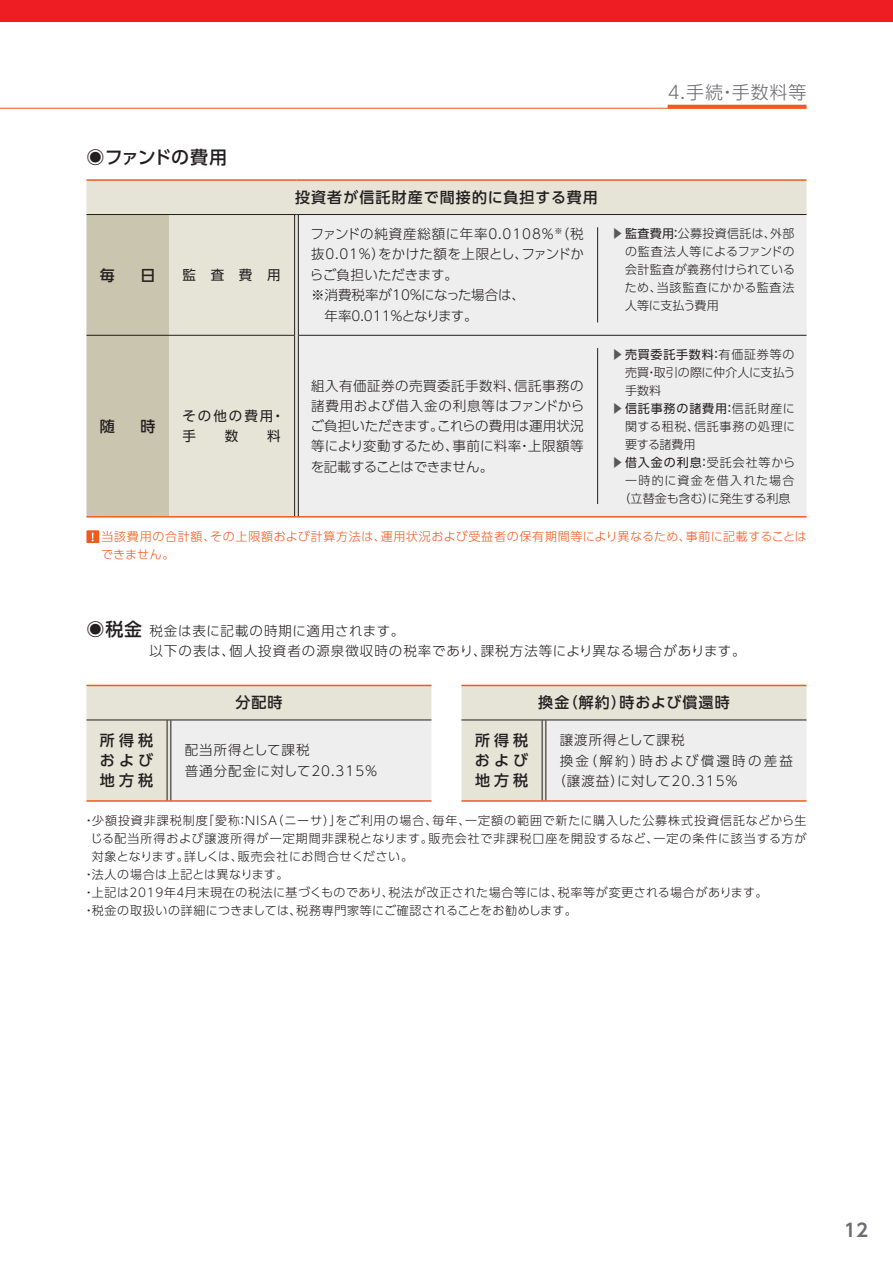
<style>
.page{position:relative;width:893px;height:1263px;background:#fff}
.page>*{position:absolute;margin:0;border:0;box-sizing:border-box;transform-origin:0 0}
.t1{font:300 18px "UD Shin Go Pro";letter-spacing:.05em;color:#6c6d70}
.t2{font:500 18px "UD Shin Go Pro";letter-spacing:-.045em;color:#231f20}
.t3{font:700 18px "UD Shin Go Pro De";color:#6c6d70}
.t4{font:500 15px/20.2px "UD Shin Go Pro";letter-spacing:.075em;color:#231f20;text-align:justify}
.t5{font:300 13.5px/20.2px "UD Shin Go Pro";letter-spacing:.035em;color:#231f20;text-align:justify}
.t6{font:300 13.5px/20.2px "UD Shin Go Pro";letter-spacing:.075em;color:#231f20}
.t7{font:300 13.5px "UD Shin Go Pro";letter-spacing:.065em;color:#231f20}
.t8{font:300 13.5px "UD Shin Go Pro";color:#231f20}
.t9{font:300 13.5px "UD Shin Go Pro";letter-spacing:.165em;color:#231f20}
.t10{font:13.5px/20.2px "UD Shin Go Pro";letter-spacing:.145em;color:#231f20}
.t11{font:300 13.5px "UD Shin Go Pro";letter-spacing:-.025em;color:#231f20}
.t12{font:300 13.5px "UD Shin Go Pro";letter-spacing:-.005em;color:#231f20}
.t13{font:300 12px/18px "UD Shin Go Pro";letter-spacing:.045em;color:#231f20;text-align:justify}
.t14{font:300 12px/18px "UD Shin Go Pro";letter-spacing:.06em;color:#f15921}
.t15{font:300 12px "UD Shin Go Pro";letter-spacing:.08em;color:#231f20}
.t16{font:300 12px "UD Shin Go Pro";letter-spacing:.085em;color:#231f20}
.t17{font:12px "UD Shin Go Pro";letter-spacing:.07em;color:#231f20}
.t18{font:300 12px "UD Shin Go Pro";letter-spacing:.005em;color:#231f20}
.t19{font:300 12px "UD Shin Go Pro";letter-spacing:-.005em;color:#231f20}
.t20{font:300 12px "UD Shin Go Pro";letter-spacing:.065em;color:#231f20}
.t21{font:300 12px "UD Shin Go Pro";letter-spacing:.1em;color:#231f20}
.s1{color:#57585a}
.s2{font-weight:400}
.s3{font-weight:300;color:#57585a}
.s4{font-weight:300}
.s5{font-weight:500;font-size:18px}
</style>
<div class="page">
<div style="left:0;top:0;width:893px;height:21px;background:#ee1d23"></div>
<hr style="left:0;top:108px;width:806px;height:1px;background:#f15921">
<svg style="left:668px;top:105px;width:138px;height:4px"></svg>
<div style="left:86px;top:181px;width:720px;height:335px;background:#e6e4d7"></div>
<div style="left:86px;top:215px;width:83px;height:301px;background:#cac5ae"></div>
<div style="left:299px;top:215px;width:507px;height:301px;background:#eeeeef"></div>
<svg style="left:295px;top:215px;width:3px;height:120px"></svg>
<svg style="left:295px;top:335px;width:3px;height:181px"></svg>
<hr style="left:86px;top:214px;width:83px;height:1px;background:#231f20">
<hr style="left:296px;top:214px;width:510px;height:1px;background:#231f20">
<hr style="left:86px;top:335px;width:83px;height:1px;background:#231f20">
<hr style="left:169px;top:335px;width:125px;height:1px;background:#231f20">
<hr style="left:299px;top:335px;width:507px;height:1px;background:#231f20">
<hr style="left:294px;top:215px;width:1px;height:120px;background:#231f20">
<hr style="left:298px;top:215px;width:1px;height:120px;background:#231f20">
<hr style="left:294px;top:335px;width:1px;height:181px;background:#231f20">
<hr style="left:298px;top:335px;width:1px;height:181px;background:#231f20">
<hr style="left:169px;top:214px;width:127px;height:1px;background:#231f20">
<hr style="left:86px;top:179px;width:83px;height:2px;background:#f15921">
<hr style="left:169px;top:179px;width:127px;height:2px;background:#f15921">
<hr style="left:296px;top:179px;width:510px;height:2px;background:#f15921">
<hr style="left:86px;top:516px;width:83px;height:2px;background:#f15921">
<hr style="left:169px;top:516px;width:127px;height:2px;background:#f15921">
<hr style="left:296px;top:516px;width:510px;height:2px;background:#f15921">
<hr style="left:597px;top:227px;width:1px;height:96px;background:#231f20">
<hr style="left:597px;top:348px;width:1px;height:156px;background:#231f20">
<div style="left:86px;top:530px;width:13px;height:13px;background:#f15921"></div>
<svg style="left:92px;top:533px;width:2px;height:8px"></svg>
<svg style="left:86px;top:685px;width:720px;height:115px;background:#e4e1d5"></svg>
<svg style="left:171px;top:720px;width:635px;height:81px;background:#ededec"></svg>
<hr style="left:167px;top:720px;width:4px;height:80px;background:#e6e4d7">
<hr style="left:542px;top:720px;width:4px;height:80px;background:#e6e4d7">
<hr style="left:86px;top:685px;width:83px;height:1px;background:#f15921">
<hr style="left:169px;top:685px;width:262px;height:1px;background:#f15921">
<hr style="left:86px;top:800px;width:83px;height:2px;background:#f15921">
<hr style="left:169px;top:800px;width:262px;height:2px;background:#f15921">
<hr style="left:461px;top:685px;width:83px;height:1px;background:#f15921">
<hr style="left:544px;top:685px;width:262px;height:1px;background:#f15921">
<hr style="left:461px;top:800px;width:83px;height:2px;background:#f15921">
<hr style="left:544px;top:800px;width:262px;height:2px;background:#f15921">
<hr style="left:86px;top:720px;width:83px;height:1px;background:#231f20">
<hr style="left:169px;top:720px;width:262px;height:1px;background:#231f20">
<hr style="left:461px;top:720px;width:83px;height:1px;background:#231f20">
<hr style="left:544px;top:720px;width:262px;height:1px;background:#231f20">
<hr style="left:167px;top:720px;width:1px;height:80px;background:#231f20">
<hr style="left:170px;top:720px;width:1px;height:80px;background:#231f20">
<hr style="left:542px;top:720px;width:1px;height:80px;background:#231f20">
<hr style="left:545px;top:720px;width:1px;height:80px;background:#231f20">
<h1 class="t1" style="left:668px;top:77px;width:140px">4.手続・手数料等</h1>
<h1 class="t2" style="left:86px;top:143px;width:142px">◉ファンドの費用</h1>
<p class="t4" style="left:100px;top:264px;width:16px">毎</p>
<p class="t4" style="left:141px;top:264px;width:16px">日</p>
<p class="t10" style="left:182px;top:264px;width:100px">監査費用</p>
<p class="t4" style="left:295px;top:187px;width:304px">投資者が信託財産で間接的に負担する費用</p>
<p class="t7" style="left:310px;top:223px;width:275px">ファンドの純資産総額に年率0.0108%<sup>※</sup>（税</p>
<p class="t5" style="left:311px;top:244px;width:274px">抜0.01%）をかけた額を上限とし、ファンドか</p>
<p class="t12" style="left:310px;top:264px;width:150px">らご負担いただきます。</p>
<p class="t8" style="left:311px;top:284px;width:215px">※消費税率が10％になった場合は、</p>
<p class="t11" style="left:325px;top:305px;width:154px">年率0.011％となります。</p>
<p class="t13" style="left:625px;top:224px;width:172px;text-indent:-13px"><span class="s1">▶</span><span class="s2">監査費用：</span>公募投資信託は、外部の監査法人等によるファンドの会計監査が義務付けられているため、当該監査にかかる監査法人等に支払う費用</p>
<p class="t17" style="left:611px;top:344px;width:184px"><span class="s3">▶</span>売買委託手数料：<span class="s4">有価証券等の</span></p>
<p class="t18" style="left:625px;top:362px;width:172px">売買・取引の際に仲介人に支払う</p>
<p class="t13" style="left:625px;top:381px;width:37px">手数料</p>
<p class="t17" style="left:611px;top:398px;width:185px"><span class="s3">▶</span>信託事務の諸費用：<span class="s4">信託財産に</span></p>
<p class="t20" style="left:625px;top:416px;width:171px">関する租税、信託事務の処理に</p>
<p class="t13" style="left:625px;top:435px;width:72px">要する諸費用</p>
<p class="t17" style="left:611px;top:452px;width:185px"><span class="s3">▶</span>借入金の利息：<span class="s4">受託会社等から</span></p>
<p class="t21" style="left:625px;top:470px;width:171px">一時的に資金を借入れた場合</p>
<p class="t19" style="left:618px;top:488px;width:174px">（立替金も含む）に発生する利息</p>
<p class="t14" style="left:101px;top:527px;width:707px">当該費用の合計額、その上限額および計算方法は、運用状況および受益者の保有期間等により異なるため、事前に記載することはできません。</p>
<p class="t5" style="left:311px;top:375px;width:275px">組入有価証券の売買委託手数料、信託事務の諸費用および借入金の利息等はファンドからご負担いただきます。これらの費用は運用状況等により変動するため、事前に料率・上限額等を記載することはできません。</p>
<p class="t4" style="left:100px;top:415px;width:16px">随</p>
<p class="t4" style="left:140px;top:415px;width:16px">時</p>
<p class="t10" style="left:182px;top:405px;width:104px">その他の費用・手</p>
<p class="t10" style="left:225px;top:426px;width:15px">数</p>
<p class="t10" style="left:267px;top:426px;width:15px">料</p>
<p class="t6" style="left:149px;top:620px;width:598px;text-indent:-63px"><span class="s5">◉税金</span>税金は表に記載の時期に適用されます。<br>以下の表は、個人投資者の源泉徴収時の税率であり、課税方法等により異なる場合があります。</p>
<p class="t4" style="left:235px;top:692px;width:49px">分配時</p>
<p class="t4" style="left:538px;top:692px;width:193px">換金（解約）時および償還時</p>
<p class="t4" style="left:100px;top:730px;width:55px">所得税および地方税</p>
<p class="t6" style="left:185px;top:740px;width:195px">配当所得として課税<br>普通分配金に対して20.315％</p>
<p class="t4" style="left:475px;top:730px;width:55px">所得税および地方税</p>
<p class="t7" style="left:560px;top:729px;width:126px">譲渡所得として課税</p>
<p class="t9" style="left:560px;top:749px;width:235px">換金（解約）時および償還時の差益</p>
<p class="t6" style="left:552px;top:770px;width:187px">（譲渡益）に対して20.315％</p>
<p class="t15" style="left:83px;top:811px;width:725px">・少額投資非課税制度「愛称：NISA（ニーサ）」をご利用の場合、毎年、一定額の範囲で新たに購入した公募株式投資信託などから生</p>
<p class="t16" style="left:90px;top:829px;width:718px">じる配当所得および譲渡所得が一定期間非課税となります。販売会社で非課税口座を開設するなど、一定の条件に該当する方が</p>
<p class="t13" style="left:92px;top:847px;width:323px">対象となります。詳しくは、販売会社にお問合せください。</p>
<p class="t13" style="left:83px;top:865px;width:207px">・法人の場合は上記とは異なります。</p>
<p class="t13" style="left:83px;top:883px;width:686px">・上記は2019年４月末現在の税法に基づくものであり、税法が改正された場合等には、税率等が変更される場合があります。</p>
<p class="t13" style="left:83px;top:901px;width:495px">・税金の取扱いの詳細につきましては、税務専門家等にご確認されることをお勧めします。</p>
<h1 class="t3" style="left:844px;top:1215px;width:25px">12</h1>
</div>
